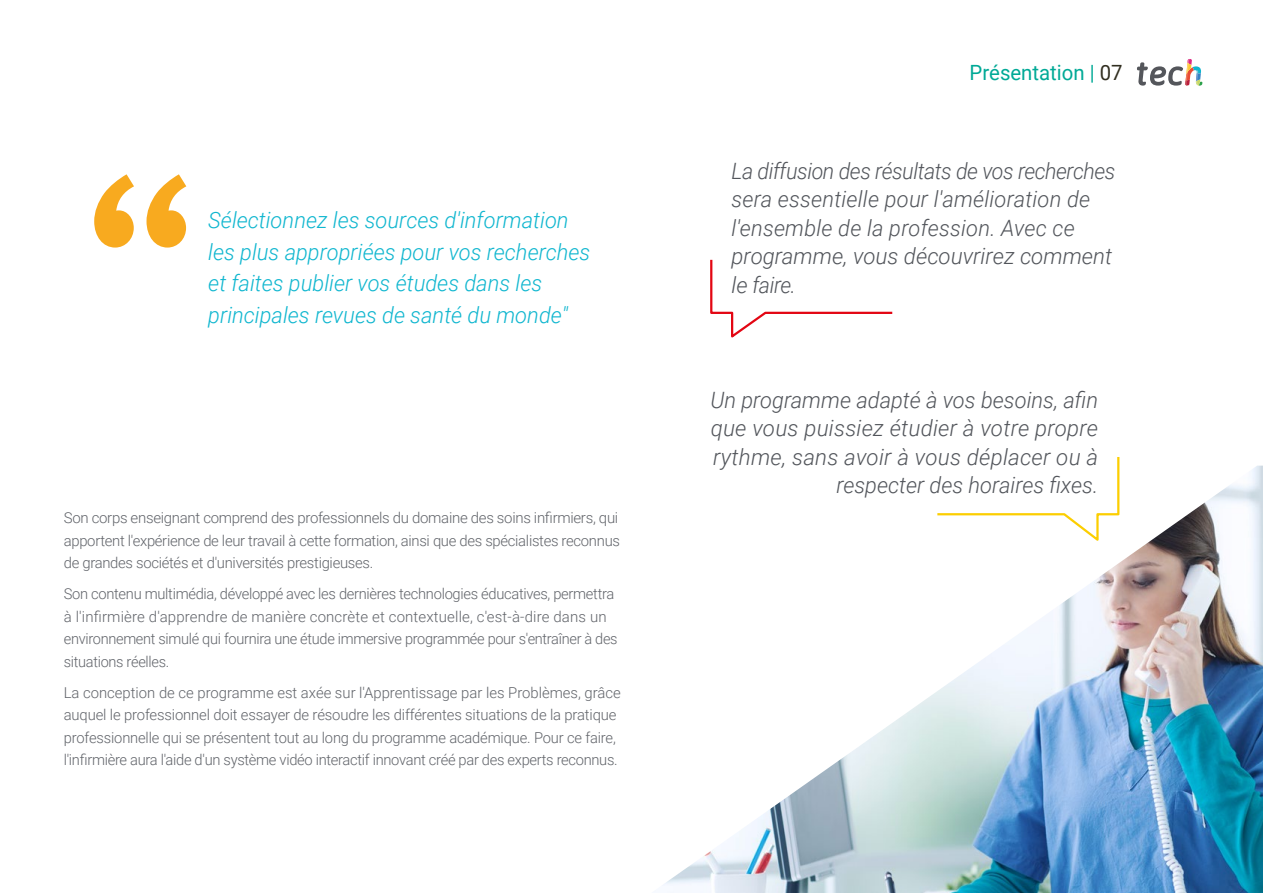
<style>
.page{position:relative;width:1263px;height:893px;background:#fff}
.page>*{position:absolute;margin:0;border:0;box-sizing:border-box;transform-origin:0 0}
.t1{font:italic 300 22.5px/28.5px "Roboto";color:#52555b;scale:.95 1}
.t2{font:italic 300 22.5px/31.5px "Roboto";color:#0fb6cf}
.t3{font:italic 300 22.5px/28.5px "Roboto";color:#52555b;text-align:right}
.t4{font:21px "Roboto";color:#00a996}
.t5{font:300 15px/22.5px "Roboto";letter-spacing:-.02em;color:#61646a}
.s1{color:#312e20}
</style>
<div class="page">
<svg style="left:94px;top:174px;width:92px;height:74px"></svg>
<img style="left:662px;top:466px;width:601px;height:427px">
<svg style="left:710px;top:259px;width:183px;height:79px"></svg>
<svg style="left:1137px;top:59px;width:65px;height:27px"></svg>
<h1 class="t2" style="left:208px;top:204px;width:383px">Sélectionnez les sources d'information les plus appropriées pour vos recherches et faites publier vos études dans les principales revues de santé du monde"</h1>
<p class="t5" style="left:64px;top:506px;width:558px;text-align:justify">Son corps enseignant comprend des professionnels du domaine des soins infirmiers, qui apportent l'expérience de leur travail à cette formation, ainsi que des spécialistes reconnus de grandes sociétés et d'universités prestigieuses.</p>
<p class="t5" style="left:64px;top:582px;width:555px">Son contenu multimédia, développé avec les dernières technologies éducatives, permettra à l'infirmière d'apprendre de manière concrète et contextuelle, c'est-à-dire dans un environnement simulé qui fournira une étude immersive programmée pour s'entraîner à des situations réelles.</p>
<p class="t5" style="left:64px;top:681px;width:558px">La conception de ce programme est axée sur l'Apprentissage par les Problèmes, grâce auquel le professionnel doit essayer de résoudre les différentes situations de la pratique professionnelle qui se présentent tout au long du programme académique. Pour ce faire, l'infirmière aura l'aide d'un système vidéo interactif innovant créé par des experts reconnus.</p>
<h2 class="t4" style="left:970px;top:57px;width:155px">Présentation | <span class="s1">07</span></h2>
<h1 class="t1" style="left:731px;top:156px;width:406px">La diffusion des résultats de vos recherches sera essentielle pour l'amélioration de l'ensemble de la profession. Avec ce programme, vous découvrirez comment le faire.</h1>
<h1 class="t3" style="left:710px;top:385px;width:389px">Un programme adapté à vos besoins, afin que vous puissiez étudier à votre propre rythme, sans avoir à vous déplacer ou à respecter des horaires fixes.</h1>
</div>
